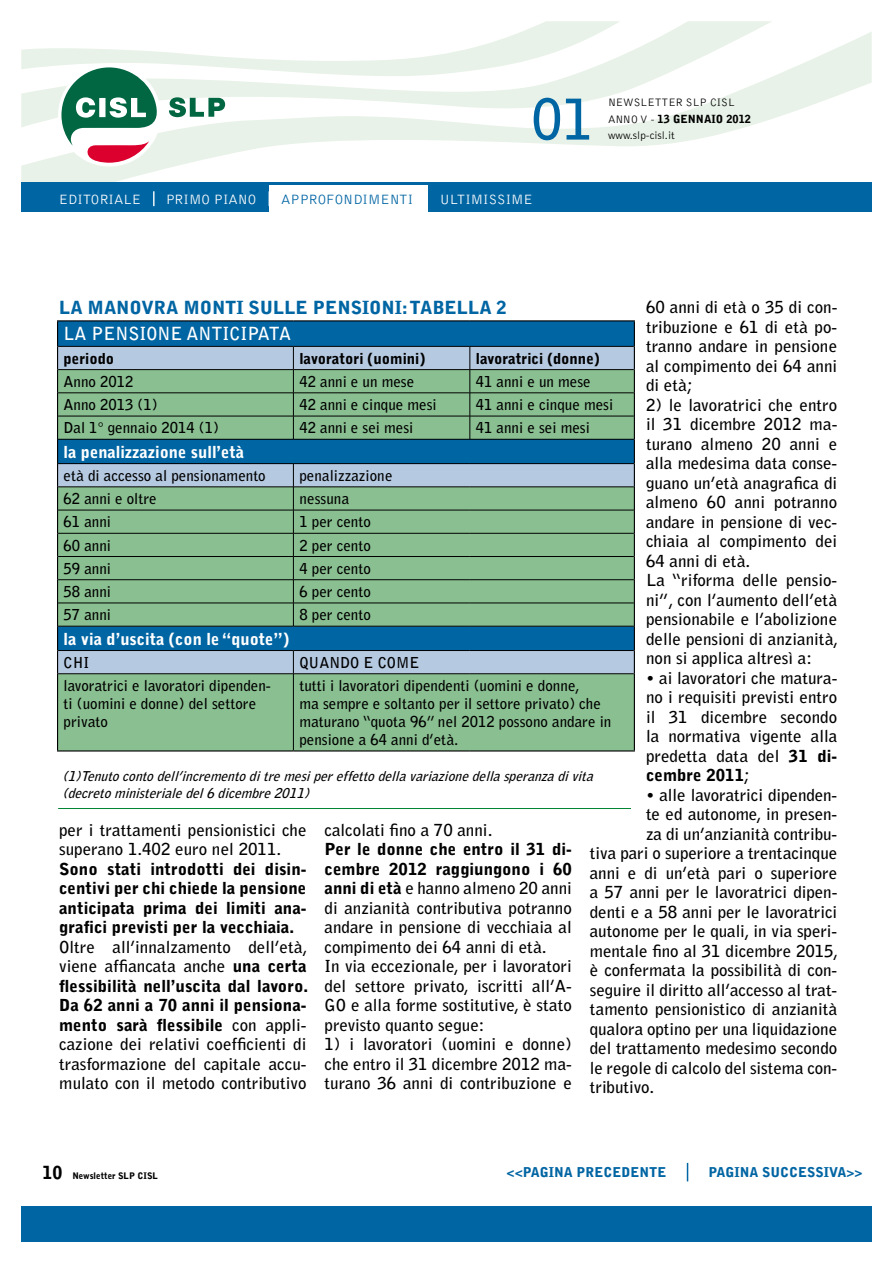
<style>
.page{position:relative;width:893px;height:1263px;background:#fff}
.page>*{position:absolute;margin:0;border:0;box-sizing:border-box;transform-origin:0 0}
.t1{font:700 55.8px "Bell Gothic Std";color:#0065a3}
.t2{font:900 18px "Bell Gothic Std";letter-spacing:-.005em;color:#0065a3}
.t3{font:700 18px "Bell Gothic Std";color:#fff}
.t4{font:700 16.5px/19.5px "Bell Gothic Std";color:#000;text-align:justify}
.t5{font:900 16.5px/19.5px "Bell Gothic Std";color:#000;text-align:justify}
.t6{font:900 16.5px "Bell Gothic Std";color:#fff}
.t7{font:700 15px/18px "Bell Gothic Std";color:#000}
.t8{font:900 15px "Bell Gothic Std";color:#000}
.t9{font:300 13.95px "Bell Gothic Std";color:#fff}
.t10{font:300 13.95px "Bell Gothic Std";color:#0065a3}
.t11{font:italic 700 13.5px/16.2px "Bell Gothic Std";color:#000}
.t12{font:900 13.5px "Bell Gothic Std";color:#0065a3}
.t13{font:300 11.1px/16.8px "Bell Gothic Std";color:#000}
.t14{font:900 9px "Bell Gothic Std";color:#000}
.s1{font-weight:900}
.s2{font-size:18px}
</style>
<div class="page">
<svg style="left:21px;top:31px;width:851px;height:151px"></svg>
<div style="left:21px;top:1206px;width:851px;height:36px;background:#0065a3"></div>
<svg style="left:21px;top:21px;width:599px;height:142px"></svg>
<div style="left:21px;top:182px;width:851px;height:30px;background:#0065a3"></div>
<div style="left:269px;top:185px;width:159px;height:33px;background:#fff"></div>
<svg style="left:153px;top:191px;width:2px;height:15px"></svg>
<svg style="left:278px;top:176px;width:137px;height:6px"></svg>
<hr style="left:58px;top:808px;width:573px;height:1px;background:#008634">
<div style="left:58px;top:674px;width:576px;height:76px;background:#8ac091"></div>
<hr style="left:57px;top:320px;width:236px;height:1px;background:#000">
<hr style="left:293px;top:320px;width:177px;height:1px;background:#000">
<hr style="left:470px;top:320px;width:165px;height:1px;background:#000">
<hr style="left:57px;top:674px;width:1px;height:76px;background:#000">
<hr style="left:634px;top:674px;width:1px;height:76px;background:#000">
<hr style="left:57px;top:750px;width:236px;height:1px;background:#000">
<hr style="left:293px;top:750px;width:177px;height:1px;background:#000">
<hr style="left:470px;top:750px;width:165px;height:1px;background:#000">
<svg style="left:57px;top:321px;width:578px;height:353px;background:#6fa69c"></svg>
<hr style="left:470px;top:650px;width:164px;height:1px;background:#000">
<hr style="left:58px;top:673px;width:235px;height:1px;background:#000">
<hr style="left:293px;top:673px;width:177px;height:1px;background:#000">
<hr style="left:293px;top:674px;width:1px;height:76px;background:#000">
<hr style="left:470px;top:673px;width:164px;height:1px;background:#000">
<svg style="left:687px;top:1163px;width:1px;height:18px"></svg>
<h1 class="t1" style="left:531px;top:86px;width:64px">01</h1>
<p class="t13" style="left:608px;top:94px;width:145px">NEWSLETTER SLP CISL<br>ANNO V - <span class="s1">13 GENNAIO 2012</span></p>
<p class="t13" style="left:608px;top:128px;width:68px">www.slp-cisl.it</p>
<p class="t9" style="left:59px;top:192px;width:84px">EDITORIALE</p>
<p class="t9" style="left:166px;top:192px;width:92px">PRIMO PIANO</p>
<p class="t10" style="left:281px;top:192px;width:133px">APPROFONDIMENTI</p>
<p class="t9" style="left:440px;top:192px;width:95px">ULTIMISSIME</p>
<p class="t2" style="left:59px;top:297px;width:398px">LA MANOVRA MONTI SULLE PENSIONI: Tabella</p>
<p class="t2" style="left:497px;top:297px;width:12px">2</p>
<p class="t4" style="left:646px;top:297px;width:193px">60 anni di età o 35 di con&shy;tribuzione e 61 di età po&shy;tranno andare in pensione al compimento dei 64 anni di età;</p>
<p class="t4" style="left:646px;top:395px;width:194px;text-align:left">2) le lavoratrici che entro il 31 dicembre 2012 ma&shy;turano almeno 20 anni e alla medesima data conse&shy;guano un’età anagrafica di almeno 60 anni potranno andare in pensione di vec&shy;chiaia al compimento dei<br>64 anni di età.<br>La “riforma delle pensio&shy;ni”, con l’aumento dell’età pensionabile e l’abolizione delle pensioni di anzianità, non si applica altresì a:</p>
<p class="t4" style="left:646px;top:668px;width:193px">• ai lavoratori che matura&shy;no i requisiti previsti entro il 31 dicembre secondo la normativa vigente alla predetta data del <span class="s1">31 di&shy;cembre 2011</span>;</p>
<p class="t4" style="left:646px;top:785px;width:193px">• alle lavoratrici dipenden-</p>
<p class="t4" style="left:646px;top:804px;width:193px">te ed autonome, in presen-</p>
<p class="t4" style="left:646px;top:824px;width:193px">za di un’anzianità contribu-</p>
<p class="t4" style="left:590px;top:843px;width:249px">tiva pari o superiore a trentacinque</p>
<p class="t4" style="left:590px;top:863px;width:249px">anni e di un’età pari o superiore</p>
<p class="t4" style="left:590px;top:882px;width:249px">a 57 anni per le lavoratrici dipen-</p>
<p class="t4" style="left:590px;top:902px;width:249px">denti e a 58 anni per le lavoratrici</p>
<p class="t4" style="left:590px;top:921px;width:249px">autonome per le quali, in via speri-</p>
<p class="t4" style="left:590px;top:941px;width:250px">mentale fino al 31 dicembre 2015,</p>
<p class="t4" style="left:590px;top:960px;width:249px">è confermata la possibilità di con-</p>
<p class="t4" style="left:590px;top:980px;width:249px">seguire il diritto all’accesso al trat-</p>
<p class="t4" style="left:590px;top:999px;width:249px">tamento pensionistico di anzianità</p>
<p class="t4" style="left:590px;top:1019px;width:249px">qualora optino per una liquidazione</p>
<p class="t4" style="left:590px;top:1038px;width:249px">del trattamento medesimo secondo</p>
<p class="t4" style="left:590px;top:1058px;width:249px">le regole di calcolo del sistema con-</p>
<p class="t4" style="left:590px;top:1077px;width:66px">tributivo.</p>
<p class="t3" style="left:64px;top:323px;width:40px">la pensione</p>
<p class="t3" style="left:186px;top:323px;width:12px">anticipata</p>
<p class="t8" style="left:64px;top:349px;width:52px">periodo</p>
<p class="t8" style="left:299px;top:349px;width:127px">lavoratori (uomini)</p>
<p class="t8" style="left:476px;top:349px;width:125px">lavoratrici (donne)</p>
<p class="t7" style="left:64px;top:372px;width:71px">Anno 2012</p>
<p class="t7" style="left:299px;top:372px;width:116px">42 anni e un mese</p>
<p class="t7" style="left:476px;top:372px;width:116px">41 anni e un mese</p>
<p class="t7" style="left:64px;top:396px;width:96px">Anno 2013 (1)</p>
<p class="t7" style="left:299px;top:396px;width:139px">42 anni e cinque mesi</p>
<p class="t7" style="left:476px;top:396px;width:139px">41 anni e cinque mesi</p>
<p class="t7" style="left:64px;top:419px;width:157px">Dal 1° gennaio 2014 (1)</p>
<p class="t7" style="left:299px;top:419px;width:116px">42 anni e sei mesi</p>
<p class="t7" style="left:476px;top:419px;width:116px">41 anni e sei mesi</p>
<p class="t6" style="left:64px;top:442px;width:182px">la penalizzazione sull’età</p>
<p class="t7" style="left:64px;top:466px;width:204px">età di accesso al pensionamento</p>
<p class="t7" style="left:299px;top:466px;width:95px">penalizzazione</p>
<p class="t7" style="left:64px;top:490px;width:95px">62 anni e oltre</p>
<p class="t7" style="left:299px;top:490px;width:51px">nessuna</p>
<p class="t7" style="left:64px;top:513px;width:49px">61 anni</p>
<p class="t7" style="left:299px;top:513px;width:73px">1 per cento</p>
<p class="t7" style="left:64px;top:536px;width:49px">60 anni</p>
<p class="t7" style="left:299px;top:536px;width:73px">2 per cento</p>
<p class="t7" style="left:64px;top:559px;width:49px">59 anni</p>
<p class="t7" style="left:299px;top:559px;width:73px">4 per cento</p>
<p class="t7" style="left:64px;top:583px;width:49px">58 anni</p>
<p class="t7" style="left:299px;top:583px;width:73px">6 per cento</p>
<p class="t7" style="left:64px;top:606px;width:49px">57 anni</p>
<p class="t7" style="left:299px;top:606px;width:73px">8 per cento</p>
<p class="t6" style="left:64px;top:629px;width:227px">la via d’uscita (con le “quote”)</p>
<p class="t7" style="left:64px;top:653px;width:9px">chi</p>
<p class="t7" style="left:299px;top:653px;width:11px">quando</p>
<p class="t7" style="left:364px;top:653px;width:26px">e come</p>
<p class="t7" style="left:64px;top:677px;width:209px">lavoratrici e lavoratori dipenden&shy;ti (uomini e donne) del settore privato</p>
<p class="t7" style="left:299px;top:677px;width:313px">tutti i lavoratori dipendenti (uomini e donne,<br>ma sempre e soltanto per il settore privato) che maturano “quota 96” nel 2012 possono andare in pensione a 64 anni d’età.</p>
<p class="t11" style="left:62px;top:768px;width:536px">(1)Tenutocontodell’incrementoditremesipereffettodellavariazionedellasperanzadivita (decretoministerialedel6dicembre2011)</p>
<p class="t4" style="left:324px;top:820px;width:169px">calcolati fino a 70 anni.</p>
<p class="t4" style="left:324px;top:840px;width:249px;text-align:left"><span class="s1">Per le donne che entro il 31 di&shy;cembre 2012 raggiungono i 60 anni di età</span> e hanno almeno 20 anni di anzianità contributiva potranno andare in pensione di vecchiaia al compimento dei 64 anni di età.<br>In via eccezionale, per i lavoratori del settore privato, iscritti all’A-<br>GO e alla forme sostitutive, è stato previsto quanto segue:</p>
<p class="t4" style="left:324px;top:1035px;width:249px">1) i lavoratori (uomini e donne) che entro il 31 dicembre 2012 ma&shy;turano 36 anni di contribuzione e</p>
<p class="t4" style="left:59px;top:820px;width:249px">per i trattamenti pensionistici che superano 1.402 euro nel 2011.</p>
<p class="t5" style="left:59px;top:859px;width:249px">Sono stati introdotti dei disin&shy;centivi per chi chiede la pensione anticipata prima dei limiti ana&shy;grafici previsti per la vecchiaia.</p>
<p class="t4" style="left:59px;top:937px;width:251px">Oltre all’innalzamento dell’età, viene affiancata anche <span class="s1">una certa flessibilità nell’uscita dal lavoro.<br>Da 62 anni a 70 anni il pensiona&shy;mento sarà flessibile</span> con appli&shy;cazione dei relativi coefficienti di trasformazione del capitale accu&shy;mulato con il metodo contributivo</p>
<p class="t14" style="left:43px;top:1170px;width:117px"><span class="s2">10</span> Newsletter SLP CISL</p>
<p class="t12" style="left:507px;top:1165px;width:161px">&lt;&lt;PAGIna PRECEDENTE</p>
<p class="t12" style="left:709px;top:1165px;width:63px">PAGIna successiva</p>
<p class="t12" style="left:846px;top:1165px;width:18px">&gt;&gt;</p>
</div>
